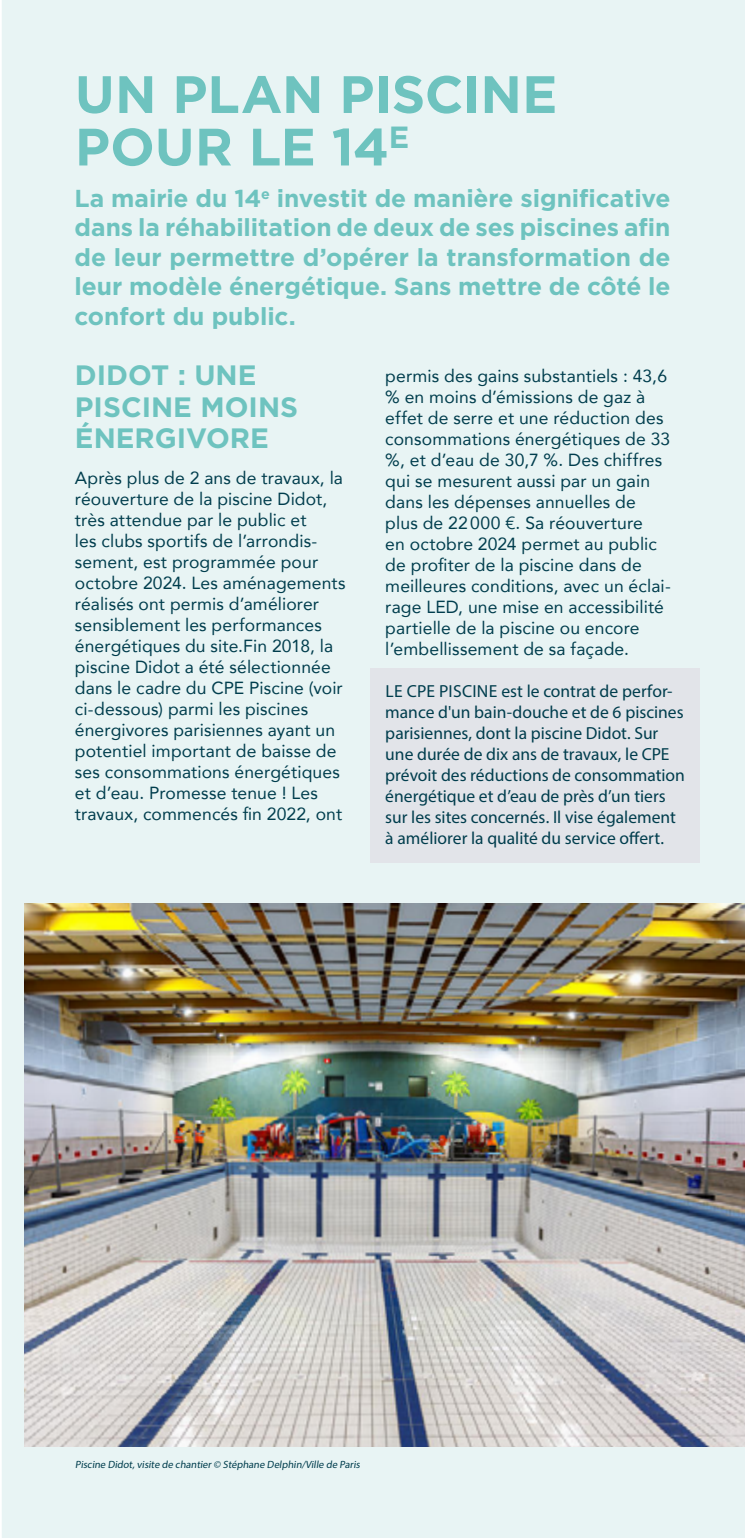
<style>
.page{position:relative;width:745px;height:1538px;background:#fff}
.page>*{position:absolute;margin:0;border:0;box-sizing:border-box;transform-origin:0 0}
.t1{font:700 52.5px/52.5px "Gotham";letter-spacing:-.005em;color:#6ec3bf}
.t2{font:700 28px/31.5px "Gotham";color:#6ec3bf}
.t3{font:700 24.5px/29.4px "Gotham";color:#6ec3bf;text-align:justify}
.t4{font:17.5px/21px "Avenir";letter-spacing:.005em;color:#003d4d}
.t5{font:17.5px/21px "Myriad Pro";color:#003d4d}
.t6{font:10.5px "Myriad Pro";color:#003d4d}
</style>
<div class="page">
<div style="left:2px;top:0;width:742px;height:1538px;background:#e8f4f4"></div>
<img style="left:24px;top:903px;width:720px;height:543px">
<div style="left:370px;top:669px;width:329px;height:194px;background:#e2e4e9"></div>
<h1 class="t1" style="left:75px;top:67px;width:483px">UN PLAN PISCINE<br>POUR LE 14<sup>E</sup></h1>
<h3 class="t3" style="left:74px;top:183px;width:597px">La mairie du 14<sup>e</sup> investit de manière significative dans la réhabilitation de deux de ses piscines afin de leur permettre d’opérer la transformation de leur modèle énergétique. Sans mettre de côté le confort du public.</h3>
<h2 class="t2" style="left:75px;top:359px;width:224px">DIDOT : UNE<br>PISCINE MOINS<br>ÉNERGIVORE</h2>
<p class="t4" style="left:75px;top:467px;width:272px">Après plus de 2 ans de travaux, la réouverture de la piscine Didot, très attendue par le public et<br>les clubs sportifs de l’arrondis&shy;sement, est programmée pour octobre 2024. Les aménagements réalisés ont permis d’améliorer sensiblement les performances énergétiques du site.Fin 2018, la piscine Didot a été sélectionnée dans le cadre du CPE Piscine (voir ci-dessous) parmi les piscines énergivores parisiennes ayant un potentiel important de baisse de ses consommations énergétiques et d’eau. Promesse tenue ! Les travaux, commencés fin 2022, ont</p>
<p class="t4" style="left:385px;top:365px;width:287px">permis des gains substantiels : 43,6 % en moins d’émissions de gaz à effet de serre et une réduction des consommations énergétiques de 33 %, et d’eau de 30,7 %. Des chiffres qui se mesurent aussi par un gain dans les dépenses annuelles de plus de 22000 €. Sa réouverture<br>en octobre 2024 permet au public de profiter de la piscine dans de meilleures conditions, avec un éclai&shy;rage LED, une mise en accessibilité partielle de la piscine ou encore l’embellissement de sa façade.</p>
<p class="t5" style="left:385px;top:680px;width:301px">LE CPE PISCINE est le contrat de perfor&shy;mance d'un bain-douche et de 6 piscines parisiennes, dont la piscine Didot. Sur une durée de dix ans de travaux, le CPE prévoit des réductions de consommation énergétique et d’eau de près d’un tiers sur les sites concernés. Il vise également à améliorer la qualité du service offert.</p>
<p class="t6" style="left:75px;top:1457px;width:288px">Piscine Didot,visite de chantier © Stéphane Delphin/Ville de Paris</p>
</div>
